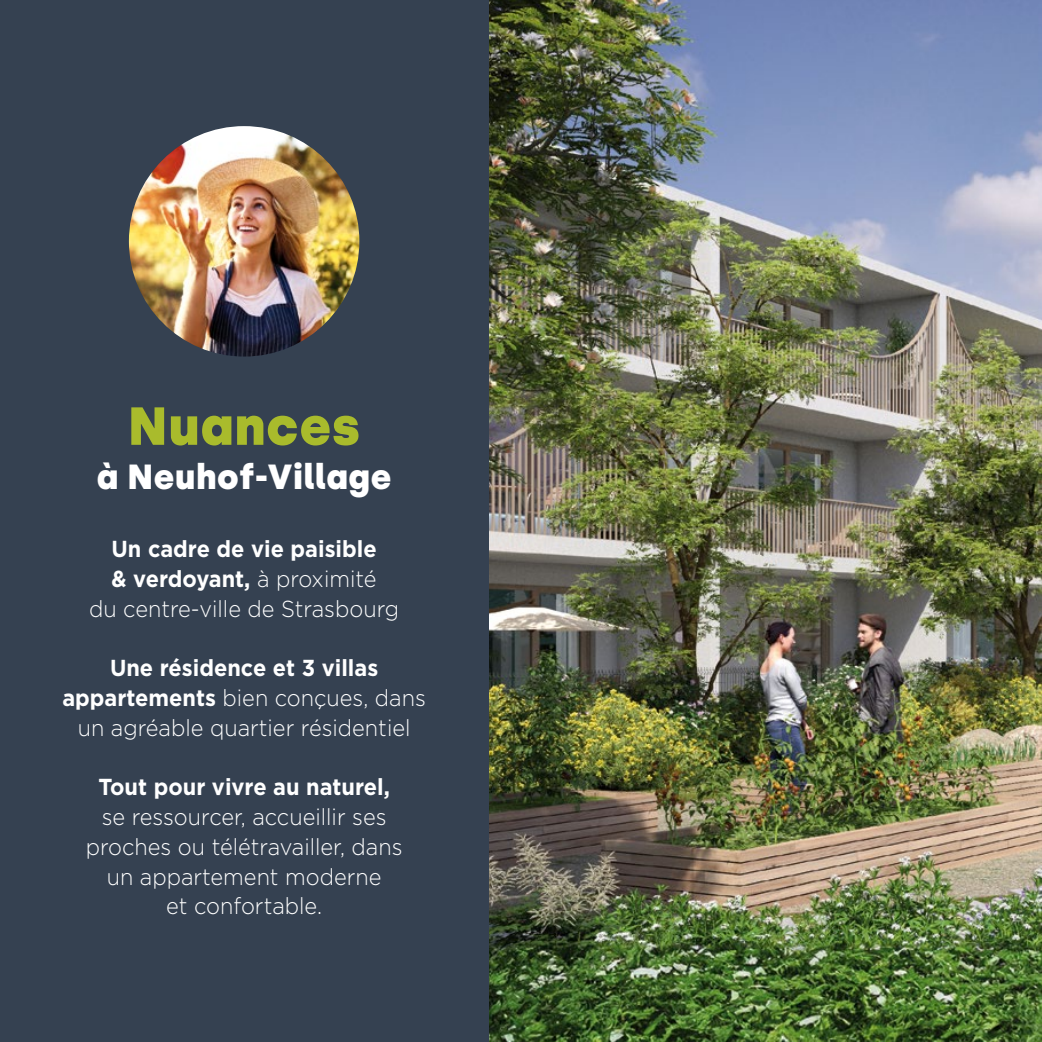
<style>
.page{position:relative;width:1042px;height:1042px;background:#fff}
.page>*{position:absolute;margin:0;border:0;box-sizing:border-box;transform-origin:0 0}
.t1{font:900 53.55px "Silka";letter-spacing:.02em;color:#a9bb2c}
.t2{font:900 34.82px "Silka";letter-spacing:.02em;color:#fff}
.t3{font:300 23.1px/29.8px "Gotham";color:#fff;text-align:center;scale:.94 1}
.t4{font:700 23.1px "Gotham";color:#fff;scale:.94 1}
.s1{font-weight:700}
</style>
<div class="page">
<img style="left:488px;top:0;width:554px;height:1042px">
<div style="left:0;top:0;width:488px;height:1042px;background:#354151"></div>
<img style="left:129px;top:126px;width:230px;height:230px;border-radius:115px">
<h1 class="t1" style="left:128px;top:394px;width:233px">Nuances</h1>
<h2 class="t2" style="left:97px;top:456px;width:296px">à Neuhof-Village</h2>
<p class="t3" style="left:89px;top:533px;width:331px"><span class="s1">Un cadre de vie paisible<br>&amp; verdoyant,</span> à proximité<br>du centre-ville de Strasbourg</p>
<p class="t3" style="left:62px;top:652px;width:388px"><span class="s1">Une résidence et 3 villas appartements</span> bien conçues, dans un agréable quartier résidentiel</p>
<p class="t4" style="left:98px;top:772px;width:312px">Tout pour vivre au naturel,</p>
<p class="t3" style="left:86px;top:801px;width:338px">se ressourcer, accueillir ses proches ou télétravailler, dans un appartement moderne<br>et confortable.</p>
</div>
